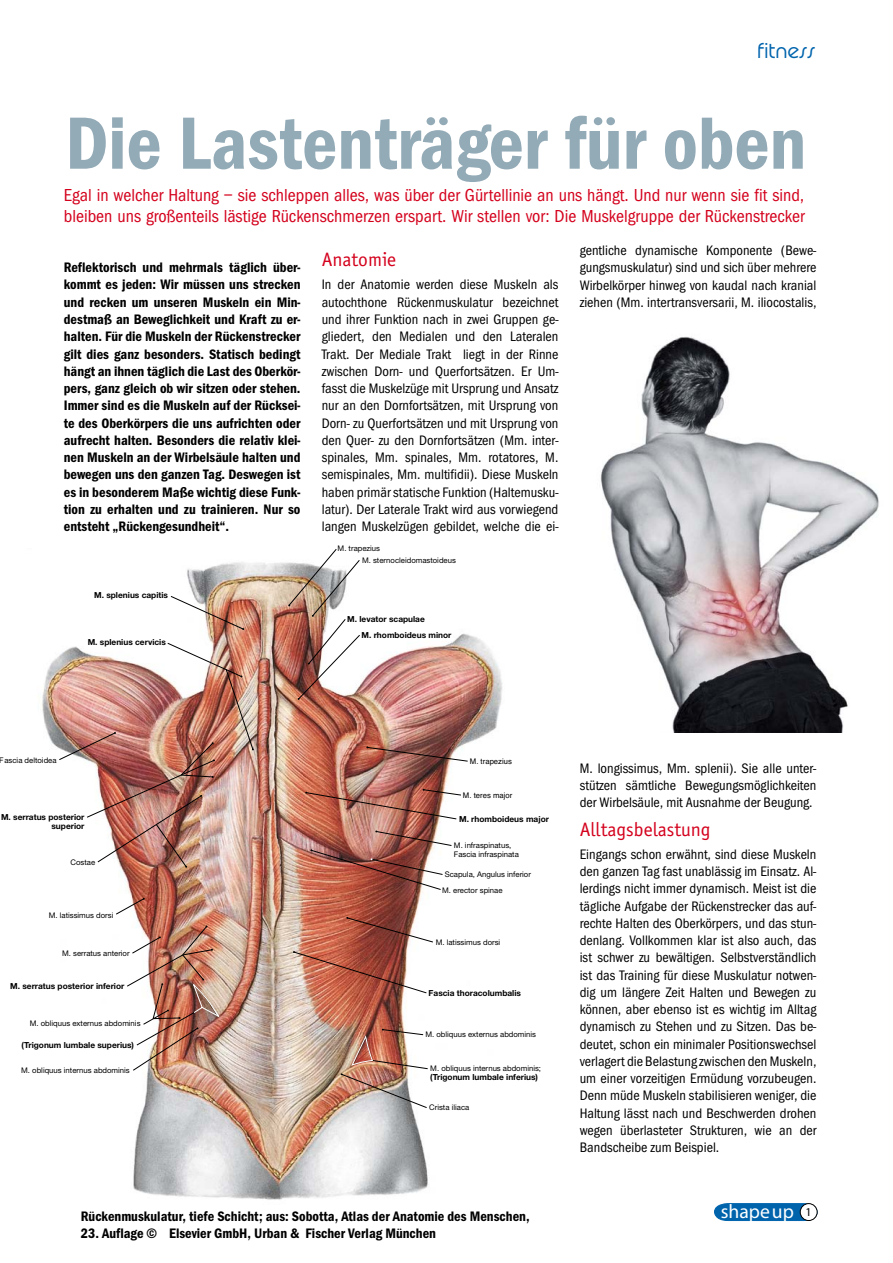
<style>
.page{position:relative;width:893px;height:1263px;background:#fff}
.page>*{position:absolute;margin:0;border:0;box-sizing:border-box;transform-origin:0 0}
.t1{font:76.5px "ITC Franklin Gothic Std Dm Cd";color:#93aab7}
.t2{font:300 22.5px "Pump";letter-spacing:.025em;color:#0064ad}
.t3{font:19.65px "Myriad Pro";color:#fff}
.t4{font:19.5px "Officina Sans";color:#d4021d}
.t5{font:condensed 18px/21px "Franklin Gothic";color:#d4021d}
.t6{font:condensed 14.25px/17.2px "Franklin Gothic";color:#000;text-align:justify}
.t7{font:600 condensed 14.25px/17.2px "Franklin Gothic";color:#000;text-align:justify}
.t8{font:700 8.4px/8.9px "Helvetica Neue LT";color:#000;text-align:right}
.t9{font:7.8px/11.6px "Helvetica Neue LT";color:#000}
.t10{font:7.8px "Helvetica";color:#000}
</style>
<div class="page">
<img style="left:600px;top:337px;width:279px;height:396px">
<img style="left:38px;top:562px;width:464px;height:638px">
<svg style="left:115px;top:898px;width:30px;height:17px"></svg>
<svg style="left:366px;top:746px;width:102px;height:16px;background:#98685f"></svg>
<img style="left:305px;top:789px;width:157px;height:30px">
<img style="left:59px;top:642px;width:195px;height:226px">
<img style="left:170px;top:595px;width:74px;height:35px">
<img style="left:310px;top:830px;width:142px;height:60px">
<img style="left:288px;top:549px;width:72px;height:151px">
<img style="left:126px;top:925px;width:93px;height:146px">
<img style="left:293px;top:917px;width:141px;height:191px">
<svg style="left:714px;top:1203px;width:103px;height:18px;background:#2678b4"></svg>
<h2 class="t2" style="left:758px;top:38px;width:59px">fitness</h2>
<h1 class="t1" style="left:65px;top:100px;width:742px">Die Lastenträger für oben</h1>
<p class="t5" style="left:64px;top:184px;width:742px">Egal in welcher Haltung – sie schleppen alles, was über der Gürtellinie an uns hängt. Und nur wenn sie fit sind, bleiben uns großenteils lästige Rückenschmerzen erspart. Wir stellen vor: Die Muskelgruppe der Rückenstrecker</p>
<p class="t7" style="left:64px;top:259px;width:238px">Reflektorisch und mehrmals täglich über&shy;kommt es jeden: Wir müssen uns strecken und recken um unseren Muskeln ein Min&shy;destmaß an Beweglichkeit und Kraft zu er&shy;halten. Für die Muskeln der Rückenstrecker gilt dies ganz besonders. Statisch bedingt hängt an ihnen täglich die Last des Oberkör&shy;pers, ganz gleich ob wir sitzen oder stehen.<br>Immer sind es die Muskeln auf der Rücksei&shy;te des Oberkörpers die uns aufrichten oder aufrecht halten. Besonders die relativ klei&shy;nen Muskeln an der Wirbelsäule halten und bewegen uns den ganzen Tag. Deswegen ist es in besonderem Maße wichtig diese Funk&shy;tion zu erhalten und zu trainieren. Nur so entsteht „Rückengesundheit“.</p>
<p class="t8" style="left:94px;top:590px;width:75px">M. splenius capitis</p>
<p class="t8" style="left:88px;top:637px;width:80px">M. splenius cervicis</p>
<h3 class="t4" style="left:322px;top:248px;width:76px">Anatomie</h3>
<p class="t6" style="left:322px;top:276px;width:238px">In der Anatomie werden diese Muskeln als autochthone Rückenmuskulatur bezeichnet und ihrer Funktion nach in zwei Gruppen ge&shy;gliedert, den Medialen und den Lateralen Trakt. Der Mediale Trakt liegt in der Rinne zwischen Dorn- und Querfortsätzen. Er Um&shy;fasst die Muskelzüge mit Ursprung und Ansatz nur an den Dornfortsätzen, mit Ursprung von Dorn- zu Querfortsätzen und mit Ursprung von den Quer- zu den Dornfortsätzen (Mm. inter&shy;spinales, Mm. spinales, Mm. rotatores, M. semispinales, Mm. multifidii). Diese Muskeln haben primär statische Funktion (Haltemusku&shy;latur). Der Laterale Trakt wird aus vorwiegend langen Muskelzügen gebildet, welche die ei-</p>
<p class="t9" style="left:362px;top:543px;width:95px;text-indent:-24px">M. trapezius<br>M. sternocleidomastoideus</p>
<p class="t8" style="left:347px;top:614px;width:79px">M. levator scapulae</p>
<p class="t8" style="left:362px;top:630px;width:91px">M. rhomboideus minor</p>
<p class="t6" style="left:580px;top:242px;width:238px">gentliche dynamische Komponente (Bewe&shy;gungsmuskulatur) sind und sich über mehrere Wirbelkörper hinweg von kaudal nach kranial ziehen (Mm. intertransversarii, M. iliocostalis,</p>
<p class="t9" style="left:0;top:754px;width:58px">Fascia deltoidea</p>
<p class="t8" style="left:1px;top:813px;width:85px">M. serratus posterior superior</p>
<p class="t9" style="left:71px;top:856px;width:26px">Costae</p>
<p class="t9" style="left:49px;top:909px;width:66px">M. latissimus dorsi</p>
<p class="t9" style="left:62px;top:947px;width:69px">M. serratus anterior</p>
<p class="t8" style="left:10px;top:981px;width:116px">M. serratus posterior inferior</p>
<p class="t9" style="left:30px;top:1018px;width:112px">M. obliquus externus abdominis</p>
<p class="t8" style="left:22px;top:1041px;width:114px">(Trigonum lumbale superius)</p>
<p class="t9" style="left:21px;top:1064px;width:110px">M. obliquus internus abdominis</p>
<p class="t10" style="left:470px;top:755px;width:44px">M. trapezius</p>
<p class="t10" style="left:463px;top:789px;width:51px">M. teres major</p>
<p class="t8" style="left:459px;top:814px;width:91px">M. rhomboideus major</p>
<p class="t9" style="left:454px;top:841px;width:66px;line-height:8.4px">M. infraspinatus,<br>Fascia infraspinata</p>
<p class="t9" style="left:442px;top:884px;width:62px">M. erector spinae</p>
<p class="t9" style="left:445px;top:868px;width:88px">Scapula, Angulus inferior</p>
<p class="t9" style="left:436px;top:937px;width:66px">M. latissimus dorsi</p>
<p class="t8" style="left:429px;top:988px;width:94px">Fascia thoracolumbalis</p>
<p class="t9" style="left:425px;top:1028px;width:112px">M. obliquus externus abdominis</p>
<p class="t9" style="left:430px;top:1063px;width:112px">M. obliquus internus abdominis;</p>
<p class="t8" style="left:430px;top:1072px;width:109px">(Trigonum lumbale inferius)</p>
<p class="t9" style="left:429px;top:1101px;width:42px">Crista iliaca</p>
<p class="t7" style="left:81px;top:1208px;width:450px">Rückenmuskulatur, tiefe Schicht; aus: Sobotta, Atlas der Anatomie des Menschen,</p>
<p class="t7" style="left:81px;top:1225px;width:357px">23. Auflage © Elsevier GmbH, Urban &amp; Fischer Verlag München</p>
<p class="t6" style="left:580px;top:759px;width:238px">M. longissimus, Mm. splenii). Sie alle unter&shy;stützen sämtliche Bewegungsmöglichkeiten der Wirbelsäule, mit Ausnahme der Beugung.</p>
<h3 class="t4" style="left:580px;top:817px;width:132px">Alltagsbelastung</h3>
<p class="t6" style="left:580px;top:845px;width:238px">Eingangs schon erwähnt, sind diese Muskeln den ganzen Tag fast unablässig im Einsatz. Al&shy;lerdings nicht immer dynamisch. Meist ist die tägliche Aufgabe der Rückenstrecker das auf&shy;rechte Halten des Oberkörpers, und das stun&shy;denlang. Vollkommen klar ist also auch, das ist schwer zu bewältigen. Selbstverständlich ist das Training für diese Muskulatur notwen&shy;dig um längere Zeit Halten und Bewegen zu können, aber ebenso ist es wichtig im Alltag dynamisch zu Stehen und zu Sitzen. Das be&shy;deutet, schon ein minimaler Positionswechsel verlagert die Belastung zwischen den Muskeln, um einer vorzeitigen Ermüdung vorzubeugen.<br>Denn müde Muskeln stabilisieren weniger, die Haltung lässt nach und Beschwerden drohen wegen überlasteter Strukturen, wie an der Bandscheibe zum Beispiel.</p>
<h3 class="t3" style="left:721px;top:1200px;width:75px">shapeup</h3>
</div>
